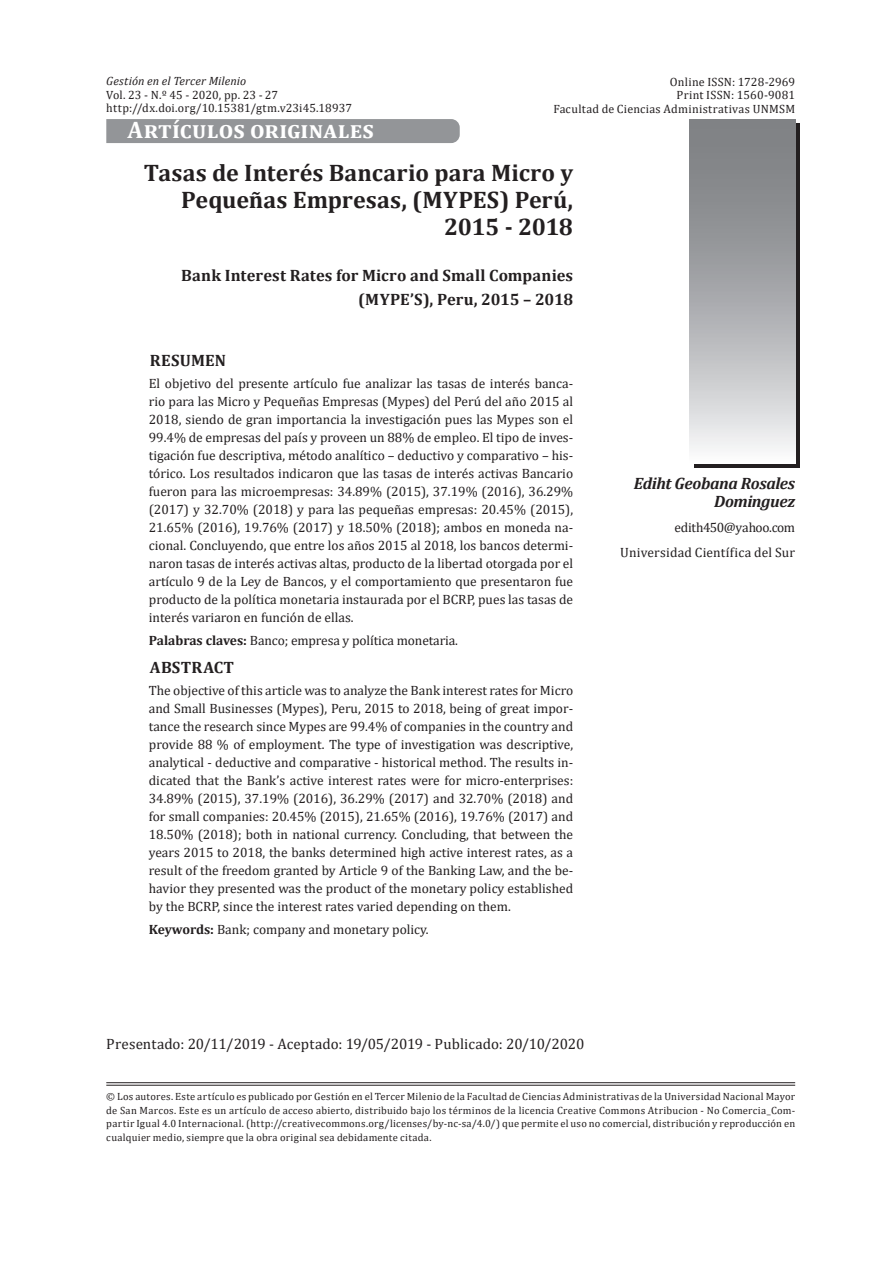
<style>
.page{position:relative;width:893px;height:1263px;background:#fff}
.page>*{position:absolute;margin:0;border:0;box-sizing:border-box;transform-origin:0 0}
.t1{font:700 24px/27px "Cambria";color:#231f20;text-align:right}
.t2{font:700 24px "Cambria";letter-spacing:.01em;color:#fff}
.t3{font:700 16.5px/24px "Cambria";letter-spacing:.01em;color:#231f20;text-align:right}
.t4{font:italic 700 16.5px/18px "Cambria";letter-spacing:-.025em;color:#231f20;text-align:right}
.t5{font:15px "Cambria";color:#231f20}
.t6{font:13.5px/18px "Cambria";color:#231f20;text-align:justify}
.t7{font:12px/13.5px "Cambria";letter-spacing:.015em;color:#231f20;text-align:right}
.t8{font:italic 12px "Cambria";letter-spacing:.01em;color:#231f20}
.t9{font:10.5px/13.5px "Cambria";letter-spacing:.02em;color:#231f20;text-align:justify}
.s1{font-weight:700}
</style>
<div class="page">
<svg style="left:694px;top:123px;width:105px;height:345px;background:#484546"></svg>
<hr style="left:106px;top:1082px;width:689px;height:1px;background:#231f20">
<hr style="left:106px;top:1085px;width:689px;height:1px;background:#231f20">
<svg style="left:690px;top:119px;width:105px;height:344px;background:#adaeb1"></svg>
<div style="left:106px;top:119px;width:354px;height:24px;background:#939598"></div>
<p class="t8" style="left:106px;top:72px;width:142px">Gestión en el Tercer Milenio</p>
<p class="t7" style="left:106px;top:88px;width:174px">Vol. 23 - N.º 45 - 2020, pp. 23 - 8</p>
<p class="t7" style="left:106px;top:88px;width:247px;line-height:13px;text-align:left;text-indent:159px">27 http://dx.doi.org/10.15381/gtm.v23i45.18937</p>
<p class="t7" style="left:553px;top:75px;width:243px">Online ISSN: 1728-2969<br>Print ISSN: 1560-9081<br>Facultad de Ciencias Administrativas UNMSM</p>
<h1 class="t2" style="left:128px;top:113px;width:248px">Artículos originales</h1>
<h1 class="t1" style="left:144px;top:158px;width:431px">Tasas de Interés Bancario para Micro y<br>Pequeñas Empresas, (MYPES) Perú,<br>2015 - 2018</h1>
<p class="t3" style="left:181px;top:263px;width:393px">Bank Interest Rates for Micro and Small Companies (MYPE’S), Peru, 2015 – 2018</p>
<p class="t3" style="left:150px;top:348px;width:78px">RESUMEN</p>
<p class="t6" style="left:149px;top:375px;width:426px">El objetivo del presente artículo fue analizar las tasas de interés banca&shy;rio para las Micro y Pequeñas Empresas (Mypes) del Perú del año 2015 al 2018, siendo de gran importancia la investigación pues las Mypes son el 99.4% de empresas del país y proveen un 88% de empleo. El tipo de inves&shy;tigación fue descriptiva, método analítico – deductivo y comparativo – his&shy;tórico. Los resultados indicaron que las tasas de interés activas Bancario fueron para las microempresas: 34.89% (2015), 37.19% (2016), 36.29% (2017) y 32.70% (2018) y para las pequeñas empresas: 20.45% (2015), 21.65% (2016), 19.76% (2017) y 18.50% (2018); ambos en moneda na&shy;cional. Concluyendo, que entre los años 2015 al 2018, los bancos determi&shy;naron tasas de interés activas altas, producto de la libertad otorgada por el artículo 9 de la Ley de Bancos, y el comportamiento que presentaron fue producto de la política monetaria instaurada por el BCRP, pues las tasas de interés variaron en función de ellas.</p>
<p class="t6" style="left:149px;top:631px;width:311px"><span class="s1">Palabras claves:</span> Banco; empresa y política monetaria.</p>
<p class="t3" style="left:150px;top:655px;width:86px">ABSTRACT</p>
<p class="t6" style="left:149px;top:682px;width:426px">The objective of this article was to analyze the Bank interest rates for Micro and Small Businesses (Mypes), Peru, 2015 to 2018, being of great impor&shy;tance the research since Mypes are 99.4% of companies in the country and provide 88 % of employment. The type of investigation was descriptive, analytical - deductive and comparative - historical method. The results in&shy;dicated that the Bank’s active interest rates were for micro-enterprises:<br>34.89% (2015), 37.19% (2016), 36.29% (2017) and 32.70% (2018) and for small companies: 20.45% (2015), 21.65% (2016), 19.76% (2017) and 18.50% (2018); both in national currency. Concluding, that between the years 2015 to 2018, the banks determined high active interest rates, as a result of the freedom granted by Article 9 of the Banking Law, and the be&shy;havior they presented was the product of the monetary policy established by the BCRP, since the interest rates varied depending on them.</p>
<p class="t6" style="left:149px;top:920px;width:281px"><span class="s1">Keywords:</span> Bank; company and monetary policy.</p>
<p class="t4" style="left:634px;top:473px;width:163px">Ediht Geobana Rosales<br>Dominguez</p>
<p class="t6" style="left:620px;top:514px;width:176px;line-height:25px;text-align:right">edith450@yahoo.com<br>Universidad Científica del Sur</p>
<p class="t5" style="left:106px;top:1035px;width:480px">Presentado: 20/11/2019 - Aceptado: 19/05/2019 - Publicado: 20/10/2020</p>
<p class="t9" style="left:106px;top:1090px;width:690px">© Los autores. Este artículo es publicado por Gestión en el Tercer Milenio de la Facultad de Ciencias Administrativas de la Universidad Nacional Mayor de San Marcos. Este es un artículo de acceso abierto, distribuido bajo los términos de la licencia Creative Commons Atribucion - No Comercia_Com&shy;partir Igual 4.0 Internacional. (http://creativecommons.org/licenses/by-nc-sa/4.0/) que permite el uso no comercial, distribución y reproducción en cualquier medio, siempre que la obra original sea debidamente citada.</p>
</div>
